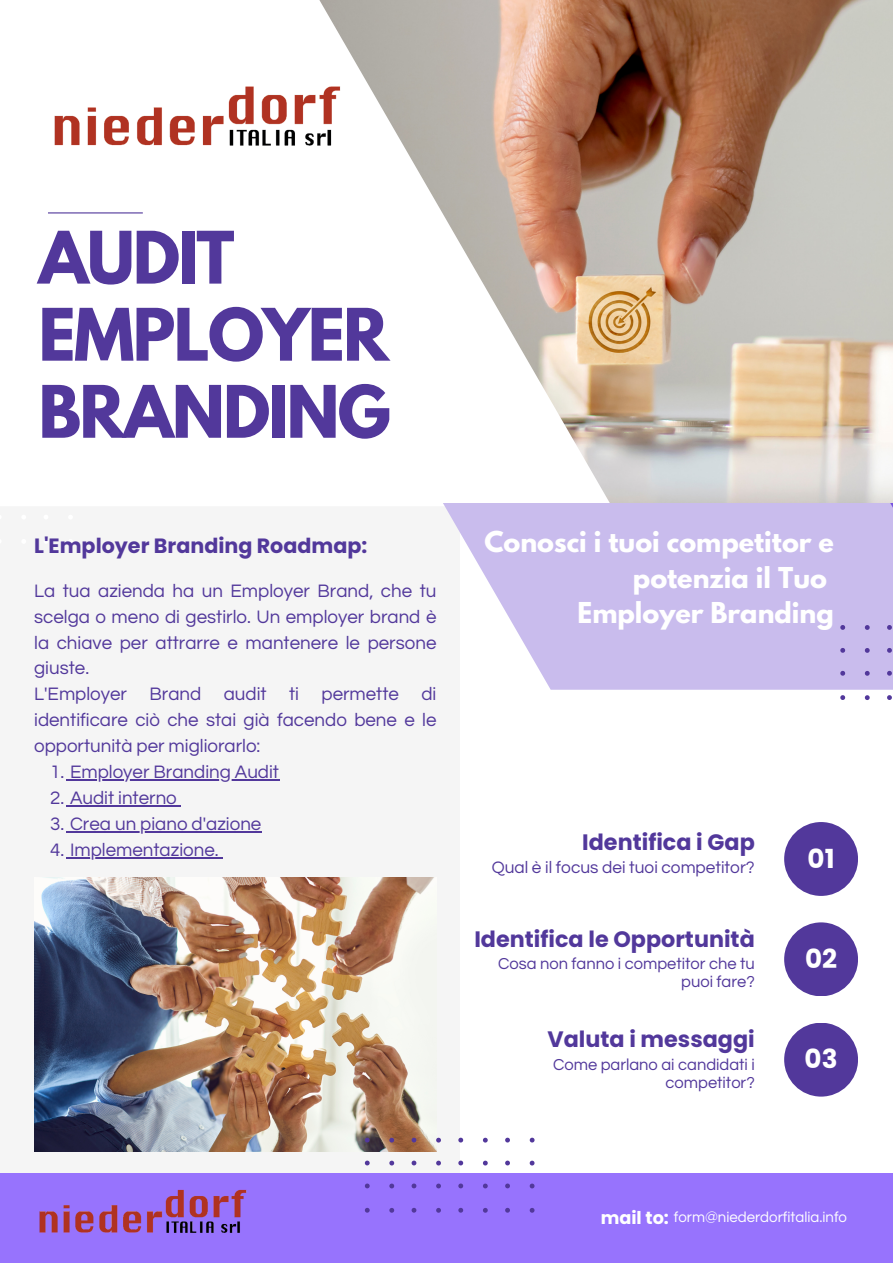
<style>
.page{position:relative;width:893px;height:1263px;background:#fff}
.page>*{position:absolute;margin:0;border:0;box-sizing:border-box;transform-origin:0 0}
.t1{font:700 64.05px "League Spartan";letter-spacing:-.03em;color:#52389b}
.t2{font:700 26.25px "Poppins";color:#fff}
.t3{font:700 25.5px/35.4px "League Spartan";color:#fff;text-align:right}
.t4{font:700 22.27px "Poppins";color:#52389b}
.t5{font:700 20.62px "Poppins";color:#52389b}
.t6{font:18.75px/25.9px "Questrial";color:#52389b;text-align:justify}
.t7{font:700 17.62px "Poppins";color:#fff}
.t8{font:17.25px "Questrial";color:#52389b}
.t9{font:16.5px/18px "Questrial";color:#52389b;text-align:right}
.t10{font:15px "Questrial";color:#fff}
</style>
<div class="page">
<img style="left:611px;top:0;width:282px;height:503px">
<div style="left:0;top:506px;width:459px;height:668px;background:#f5f5f5"></div>
<img style="left:34px;top:877px;width:400px;height:274px">
<svg style="left:48px;top:0;width:563px;height:503px"></svg>
<svg style="left:443px;top:503px;width:450px;height:187px;background:#cfc4ee"></svg>
<hr style="left:48px;top:212px;width:95px;height:1px;background:#52389b">
<div style="left:784px;top:822px;width:74px;height:74px;background:#52389b;border-radius:50%"></div>
<div style="left:784px;top:922px;width:74px;height:74px;background:#52389b;border-radius:50%"></div>
<div style="left:784px;top:1023px;width:74px;height:73px;background:#52389b;border-radius:50%"></div>
<svg style="left:48px;top:469px;width:25px;height:34px"></svg>
<svg style="left:840px;top:625px;width:53px;height:75px;background:#c9bcea"></svg>
<div style="left:0;top:1174px;width:893px;height:89px;background:#9773fd"></div>
<svg style="left:365px;top:1138px;width:169px;height:75px"></svg>
<img style="left:48px;top:78px;width:296px;height:75px">
<hr style="left:70px;top:779px;width:209px;height:2px;background:#52389b">
<hr style="left:70px;top:805px;width:107px;height:2px;background:#52389b">
<hr style="left:70px;top:831px;width:191px;height:1px;background:#52389b">
<hr style="left:70px;top:857px;width:149px;height:1px;background:#52389b">
<img style="left:39px;top:1189px;width:208px;height:44px">
<p class="t1" style="left:38px;top:226px;width:197px">AUDIT</p>
<p class="t1" style="left:38px;top:303px;width:352px">EMPLOYER</p>
<p class="t1" style="left:38px;top:380px;width:354px">BRANDING</p>
<p class="t5" style="left:34px;top:531px;width:335px">L'Employer Branding Roadmap:</p>
<p class="t3" style="left:484px;top:528px;width:351px">Conosci i tuoi competitor e potenzia il Tuo</p>
<p class="t3" style="left:577px;top:599px;width:258px">Employer Branding</p>
<p class="t6" style="left:34px;top:578px;width:404px">La tua azienda ha un Employer Brand, che tu scelga o meno di gestirlo. Un employer brand è la chiave per attrarre e mantenere le persone giuste.</p>
<p class="t6" style="left:34px;top:682px;width:404px">L'Employer Brand audit ti permette di identificare ciò che stai già facendo bene e le opportunità per migliorarlo:</p>
<p class="t6" style="left:50px;top:759px;width:230px">1. Employer Branding Audit</p>
<p class="t6" style="left:50px;top:785px;width:128px">2. Audit interno</p>
<p class="t6" style="left:50px;top:811px;width:213px">3. Crea un piano d'azione</p>
<p class="t6" style="left:50px;top:837px;width:170px">4. Implementazione.</p>
<p class="t4" style="left:582px;top:827px;width:174px">Identifica i Gap</p>
<p class="t8" style="left:492px;top:859px;width:264px">Qual è il focus dei tuoi competitor?</p>
<p class="t4" style="left:474px;top:923px;width:282px">Identifica le Opportunità</p>
<p class="t9" style="left:498px;top:955px;width:258px">Cosa non fanno i competitor che tu puoi fare?</p>
<p class="t4" style="left:547px;top:1024px;width:209px">Valuta i messaggi</p>
<p class="t9" style="left:553px;top:1055px;width:203px">Come parlano ai candidati i competitor?</p>
<p class="t2" style="left:807px;top:840px;width:28px">01</p>
<p class="t2" style="left:805px;top:940px;width:34px">02</p>
<p class="t2" style="left:804px;top:1041px;width:34px">03</p>
<p class="t7" style="left:600px;top:1205px;width:70px">mail to:</p>
<p class="t10" style="left:674px;top:1209px;width:175px">form@niederdorfitalia.info</p>
</div>
